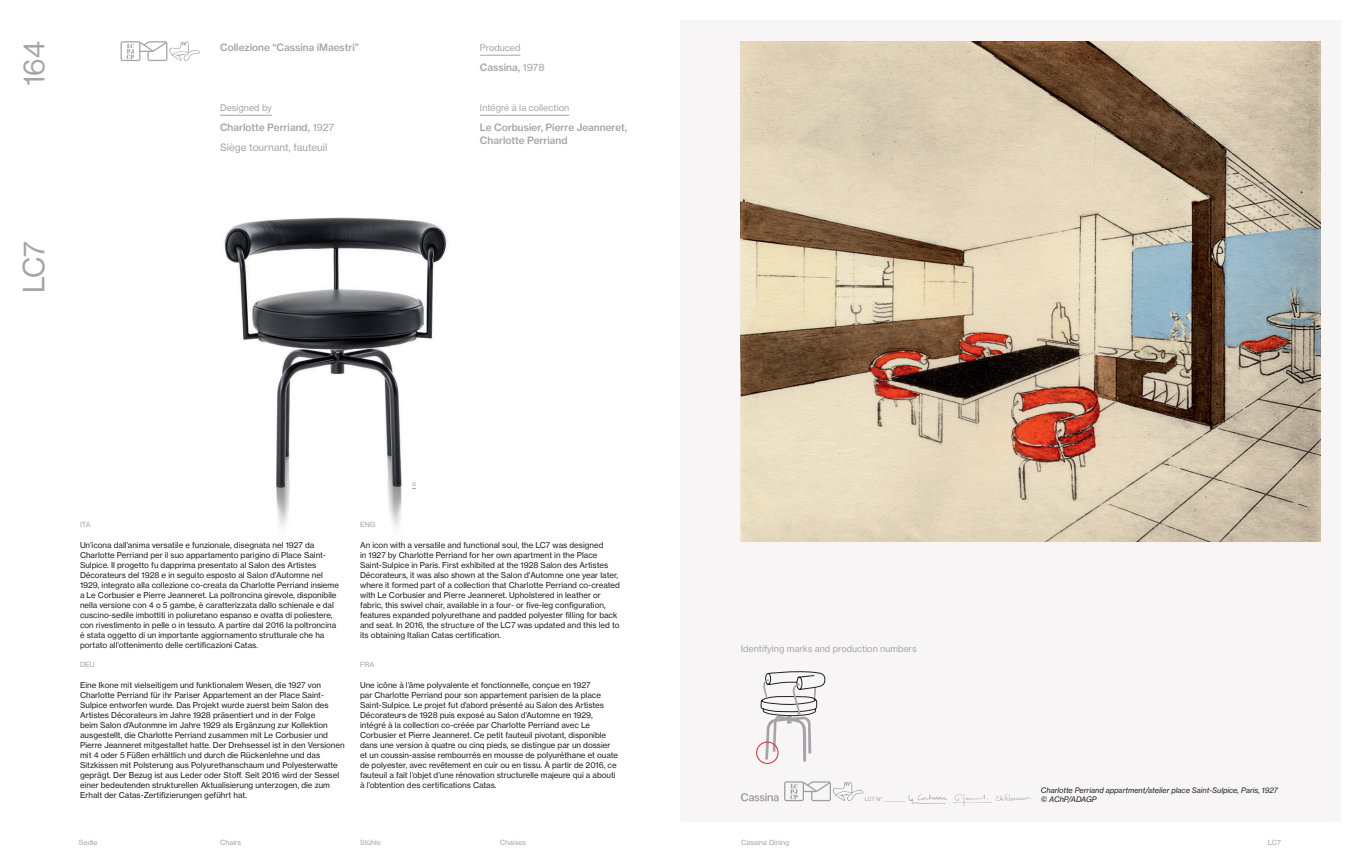
<style>
.page{position:relative;width:1361px;height:865px;background:#fff}
.page>*{position:absolute;margin:0;border:0;box-sizing:border-box;transform-origin:0 0}
.t1{font:30px "Haas Grot Disp 55 Roman";color:#a5a5a9}
.t2{font:500 10px/13px "Haas Grot Text 65";color:#a5a5a9}
.t3{font:10px "Haas Grot Text 55 Roman";color:#a5a5a9}
.t4{font:9px "Haas Grot Text 55 Roman";color:#a5a5a9}
.t5{font:8px/10px "Haas Grot Text 55 Roman";color:#231f20}
.t6{font:italic 7.5px/9px "Haas Grot Text 56";color:#231f20}
.t7{font:7px "Haas Grot Text 55 Roman";color:#a5a5a9}
.t8{font:4.4px "Haas Grot Text 55 Roman";color:#a5a5a9}
.s1{font-family:"Haas Grot Text 55 Roman";font-weight:400}
.s2{font-size:5.1px}
</style>
<div class="page">
<div style="left:680px;top:20px;width:661px;height:801px;background:#f8f5f6"></div>
<img style="left:224px;top:217px;width:223px;height:312px">
<img style="left:741px;top:41px;width:580px;height:500px">
<svg style="left:121px;top:41px;width:79px;height:20px"></svg>
<hr style="left:220px;top:115px;width:52px;height:1px;background:#a5a5a9">
<hr style="left:480px;top:115px;width:89px;height:1px;background:#a5a5a9">
<hr style="left:480px;top:55px;width:40px;height:1px;background:#a5a5a9">
<svg style="left:741px;top:793px;width:37px;height:8px"></svg>
<svg style="left:784px;top:781px;width:79px;height:20px"></svg>
<svg style="left:908px;top:794px;width:122px;height:12px"></svg>
<svg style="left:761px;top:671px;width:64px;height:91px"></svg>
<div style="left:756px;top:741px;width:22px;height:23px;border:1px solid #ee1d23;border-radius:50%"></div>
<h1 class="t1" style="left:17px;top:86px;width:46px;rotate:-90deg">164</h1>
<h1 class="t1" style="left:17px;top:293px;width:53px;rotate:-90deg">LC7</h1>
<p class="t2" style="left:220px;top:41px;width:140px">Collezione “Cassina iMaestri”</p>
<p class="t4" style="left:220px;top:102px;width:53px">Designed by</p>
<p class="t2" style="left:220px;top:121px;width:116px">Charlotte Perriand, <span class="s1">1927</span></p>
<p class="t3" style="left:220px;top:141px;width:109px">Siège tournant, fauteuil</p>
<p class="t8" style="left:201px;top:144px;width:43px"><span class="s2">LC4 N°</span> ____________</p>
<p class="t4" style="left:480px;top:42px;width:42px">Produced</p>
<p class="t2" style="left:480px;top:61px;width:66px">Cassina, <span class="s1">1978</span></p>
<p class="t4" style="left:480px;top:102px;width:91px">Intégré à la collection</p>
<p class="t2" style="left:480px;top:121px;width:149px">Le Corbusier, Pierre Jeanneret,<br>Charlotte Perriand</p>
<p class="t7" style="left:80px;top:520px;width:12px">ITA</p>
<p class="t7" style="left:360px;top:520px;width:17px">ENG</p>
<p class="t7" style="left:412px;top:479px;width:5px">a</p>
<p class="t5" style="left:80px;top:540px;width:260px">Un’icona dall’anima versatile e funzionale, disegnata nel 1927 da Charlotte Perriand per il suo appartamento parigino di Place Saint-Sulpice. Il progetto fu dapprima presentato al Salon des Artistes Décorateurs del 1928 e in seguito esposto al Salon d'Automne nel 1929, integrato alla collezione co-creata da Charlotte Perriand insieme a Le Corbusier e Pierre Jeanneret. La poltroncina girevole, disponibile nella versione con 4 o 5 gambe, è caratterizzata dallo schienale e dal cuscino-sedile imbottiti in poliuretano espanso e ovatta di poliestere, con rivestimento in pelle o in tessuto. A partire dal 2016 la poltroncina è stata oggetto di un importante aggiornamento strutturale che ha portato all’ottenimento delle certificazioni Catas.</p>
<p class="t5" style="left:360px;top:540px;width:261px">An icon with a versatile and functional soul, the LC7 was designed<br>in 1927 by Charlotte Perriand for her own apartment in the Place Saint-Sulpice in Paris. First exhibited at the 1928 Salon des Artistes Décorateurs, it was also shown at the Salon d'Automne one year later, where it formed part of a collection that Charlotte Perriand co-created with Le Corbusier and Pierre Jeanneret. Upholstered in leather or fabric, this swivel chair, available in a four- or five-leg configuration, features expanded polyurethane and padded polyester filling for back and seat. In 2016, the structure of the LC7 was updated and this led to its obtaining Italian Catas certification.</p>
<p class="t5" style="left:80px;top:680px;width:266px">Eine Ikone mit vielseitigem und funktionalem Wesen, die 1927 von Charlotte Perriand für ihr Pariser Appartement an der Place Saint-Sulpice entworfen wurde. Das Projekt wurde zuerst beim Salon des Artistes Décorateurs im Jahre 1928 präsentiert und in der Folge<br>beim Salon d’Autonmne im Jahre 1929 als Ergänzung zur Kollektion ausgestellt, die Charlotte Perriand zusammen mit Le Corbusier und Pierre Jeanneret mitgestaltet hatte. Der Drehsessel ist in den Versionen mit 4 oder 5 Füßen erhältlich und durch die Rückenlehne und das Sitzkissen mit Polsterung aus Polyurethanschaum und Polyesterwatte geprägt. Der Bezug ist aus Leder oder Stoff. Seit 2016 wird der Sessel einer bedeutenden strukturellen Aktualisierung unterzogen, die zum Erhalt der Catas-Zertifizierungen geführt hat.</p>
<p class="t5" style="left:360px;top:680px;width:260px">Une icône à l’âme polyvalente et fonctionnelle, conçue en 1927<br>par Charlotte Perriand pour son appartement parisien de la place Saint-Sulpice. Le projet fut d’abord présenté au Salon des Artistes Décorateurs de 1928 puis exposé au Salon d’Automne en 1929, intégré à la collection co-créée par Charlotte Perriand avec Le Corbusier et Pierre Jeanneret. Ce petit fauteuil pivotant, disponible dans une version à quatre ou cinq pieds, se distingue par un dossier et un coussin-assise rembourrés en mousse de polyuréthane et ouate de polyester, avec revêtement en cuir ou en tissu. À partir de 2016, ce fauteuil a fait l’objet d’une rénovation structurelle majeure qui a abouti à l’obtention des certifications Catas.</p>
<p class="t7" style="left:80px;top:660px;width:16px">DEU</p>
<p class="t7" style="left:360px;top:660px;width:16px">FRA</p>
<p class="t4" style="left:741px;top:642px;width:177px">Identifying marks and production numbers</p>
<p class="t6" style="left:1041px;top:785px;width:238px">Charlotte Perriand appartment/atelier place Saint-Sulpice, Paris, 1927 © AChP/ADAGP</p>
<p class="t7" style="left:79px;top:837px;width:20px">Sedie</p>
<p class="t7" style="left:220px;top:837px;width:23px">Chairs</p>
<p class="t7" style="left:360px;top:837px;width:22px">Stühle</p>
<p class="t7" style="left:500px;top:837px;width:28px">Chaises</p>
<p class="t7" style="left:741px;top:838px;width:50px">Cassina Dining</p>
<p class="t7" style="left:1268px;top:838px;width:15px">LC7</p>
</div>
